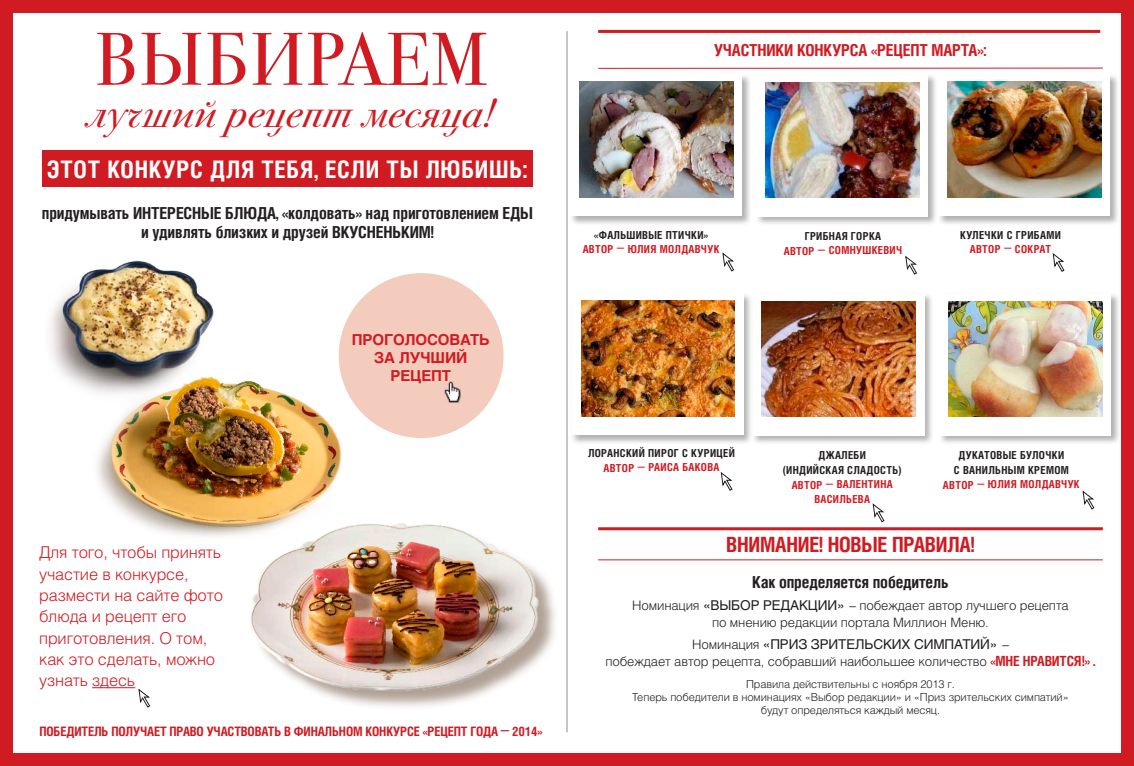
<style>
.page{position:relative;width:1134px;height:766px;background:#fff}
.page>*{position:absolute;margin:0;border:0;box-sizing:border-box;transform-origin:0 0}
.t1{font:74.8px "Bodoni Sev C";letter-spacing:.02em;color:#d01b22}
.t2{font:italic 40.9px "Bodoni Sev C";letter-spacing:.02em;color:#d01b22}
.t3{font:700 24.1px "Helios Cond";letter-spacing:.03em;color:#fff}
.t4{font:700 21px "Helios Cond";letter-spacing:-.01em;color:#d01b22}
.t5{font:700 16.5px/19.8px "Helios Cond";letter-spacing:-.01em;color:#231f20;text-align:center}
.t6{font:700 16.5px "Helios Cond";letter-spacing:-.01em;color:#d01b22}
.t7{font:300 16.3px/21.3px "Helios";letter-spacing:-.01em;color:#d01b22}
.t8{font:700 15px/18px "Helios";letter-spacing:-.01em;color:#d01b22;text-align:center}
.t9{font:13.4px "Helios";color:#231f20}
.t10{font:300 13px/16.6px "Helios";letter-spacing:-.01em;color:#231f20}
.t11{font:700 13px "Helios Cond";letter-spacing:-.01em;color:#d01b22}
.t12{font:300 11px/13.2px "Helios";letter-spacing:-.01em;color:#231f20;text-align:center}
.t13{font:700 11px/14.9px "Helios Cond";letter-spacing:.03em;color:#231f20;text-align:center}
.t14{font:700 11px/14.9px "Helios Cond";letter-spacing:.03em;color:#d01b22;text-align:center}
.s1{font-weight:400;font-size:13.4px}
.s2{font-weight:300;font-size:13px}
.s3{font-family:"Helios Cond";font-weight:700;font-size:14px;color:#d01b22}
</style>
<div class="page">
<div style="left:0;top:0;width:1134px;height:765px;border:13px solid #d01b22"></div>
<div style="left:251px;top:524px;width:390px;height:241px;background:#a39183;opacity:.85"></div>
<img style="left:251px;top:482px;width:333px;height:269px">
<hr style="left:92px;top:687px;width:43px;height:1px;background:#d01b22">
<div style="left:42px;top:150px;width:491px;height:37px;background:#d01b22"></div>
<svg style="left:1082px;top:490px;width:13px;height:20px"></svg>
<svg style="left:1052px;top:253px;width:13px;height:19px"></svg>
<svg style="left:872px;top:503px;width:13px;height:19px"></svg>
<div style="left:751px;top:292px;width:187px;height:157px;background:#231f20;opacity:.35"></div>
<div style="left:753px;top:294px;width:171px;height:141px;background:#fff"></div>
<img style="left:762px;top:301px;width:153px;height:115px">
<svg style="left:722px;top:252px;width:13px;height:20px"></svg>
<div style="left:569px;top:73px;width:187px;height:157px;background:#231f20;opacity:.35"></div>
<div style="left:570px;top:74px;width:172px;height:142px;background:#fff"></div>
<img style="left:579px;top:82px;width:154px;height:115px">
<div style="left:937px;top:73px;width:187px;height:157px;background:#231f20;opacity:.35"></div>
<div style="left:938px;top:74px;width:172px;height:142px;background:#fff"></div>
<img style="left:948px;top:82px;width:153px;height:115px">
<svg style="left:720px;top:472px;width:13px;height:19px"></svg>
<div style="left:570px;top:292px;width:188px;height:157px;background:#231f20;opacity:.35"></div>
<div style="left:572px;top:293px;width:172px;height:142px;background:#fff"></div>
<img style="left:581px;top:301px;width:154px;height:115px">
<svg style="left:905px;top:255px;width:12px;height:20px"></svg>
<div style="left:755px;top:74px;width:187px;height:157px;background:#231f20;opacity:.35"></div>
<div style="left:756px;top:75px;width:172px;height:142px;background:#fff"></div>
<img style="left:766px;top:83px;width:153px;height:115px">
<div style="left:938px;top:292px;width:187px;height:157px;background:#231f20;opacity:.35"></div>
<div style="left:939px;top:294px;width:172px;height:142px;background:#fff"></div>
<img style="left:948px;top:301px;width:154px;height:115px">
<hr style="left:598px;top:30px;width:502px;height:3px;background:#d01b22">
<hr style="left:598px;top:68px;width:505px;height:1px;background:#d01b22">
<hr style="left:598px;top:559px;width:505px;height:1px;background:#d01b22">
<hr style="left:598px;top:527px;width:505px;height:3px;background:#d01b22">
<svg style="left:138px;top:688px;width:13px;height:20px"></svg>
<div style="left:339px;top:273px;width:165px;height:165px;background:#f3ccbd;border-radius:50%"></div>
<img style="left:444px;top:381px;width:17px;height:21px">
<img style="left:50px;top:260px;width:164px;height:126px">
<img style="left:81px;top:368px;width:274px;height:184px">
<hr style="left:567px;top:31px;width:1px;height:701px;background:#8a8c8e">
<h1 class="t1" style="left:95px;top:16px;width:394px">Выбираем</h1>
<h2 class="t2" style="left:86px;top:89px;width:409px">лучший рецепт месяца!</h2>
<h3 class="t3" style="left:47px;top:155px;width:482px">этот конкурс для тебя, если ты любишь:</h3>
<p class="t5" style="left:42px;top:202px;width:493px">придумывать интересные блюда, «колдовать» над приготовлением еды и удивлять близких и друзей вкусненьким!</p>
<p class="t7" style="left:39px;top:541px;width:185px">Для того, чтобы принять участие в конкурсе, размести на сайте фото блюда и рецепт его приготовления. О том, как это сделать, можно узнать здесь</p>
<p class="t8" style="left:352px;top:330px;width:139px">Проголосовать за лучший рецепт</p>
<p class="t11" style="left:39px;top:723px;width:504px">Победитель получает право участвовать в финальном конкурсе «Рецепт года — 2014»</p>
<p class="t6" style="left:714px;top:40px;width:274px">Участники конкурса «Рецепт марта»:</p>
<p class="t13" style="left:594px;top:227px;width:115px">«Фальшивые птички»</p>
<p class="t14" style="left:583px;top:241px;width:138px">Автор — Юлия Молдавчук</p>
<p class="t13" style="left:805px;top:228px;width:78px">Грибная горка</p>
<p class="t14" style="left:784px;top:242px;width:119px">Автор — сомнушкевиЧ</p>
<p class="t13" style="left:960px;top:227px;width:102px">Кулечки с грибами</p>
<p class="t14" style="left:970px;top:241px;width:83px">Автор — Сократ</p>
<p class="t13" style="left:588px;top:445px;width:8px">ЛОРАНСКИЙ</p>
<p class="t13" style="left:648px;top:445px;width:7px">ПИРОГ</p>
<p class="t13" style="left:682px;top:445px;width:17px">С КУРИ</p>
<p class="t13" style="left:717px;top:445px;width:13px">ЦЕЙ</p>
<p class="t14" style="left:603px;top:459px;width:117px">Автор — Раиса Бакова</p>
<p class="t13" style="left:783px;top:447px;width:121px">Джалеби<br>(Индийская сладость)</p>
<p class="t14" style="left:792px;top:476px;width:102px">Автор — Валентина<br>Васильева</p>
<p class="t13" style="left:954px;top:447px;width:117px">Дукатовые булочки<br>с ванильным кремом</p>
<p class="t14" style="left:943px;top:476px;width:138px">Автор — Юлия Молдавчук</p>
<h3 class="t4" style="left:726px;top:532px;width:250px">Внимание! новые правила!</h3>
<p class="t5" style="left:752px;top:571px;width:198px">Как определяется победитель</p>
<p class="t10" style="left:632px;top:597px;width:110px">Номинация <span class="s1">«Выбор</span></p>
<p class="t9" style="left:763px;top:597px;width:10px">редак</p>
<p class="t10" style="left:712px;top:597px;width:358px;text-indent:96px"><span class="s1">ции »</span> – побеждает автор лучшего рецепта по мнению редакции портала Миллион Меню.</p>
<p class="t10" style="left:692px;top:636px;width:98px">Номинация <span class="s1">«Приз</span></p>
<p class="t9" style="left:811px;top:636px;width:10px">зрител</p>
<p class="t9" style="left:864px;top:636px;width:19px">ьских</p>
<p class="t9" style="left:914px;top:636px;width:11px">симпати</p>
<p class="t9" style="left:980px;top:636px;width:30px">й» <span class="s2">–</span></p>
<p class="t10" style="left:605px;top:652px;width:492px">побеждает автор рецепта, собравший наибольшее количество <span class="s3">«Мне нравится!» .</span></p>
<p class="t12" style="left:632px;top:677px;width:438px">Правила действительны с ноября 2013 г.<br>Теперь победители в номинациях «Выбор редакции» и «Приз зрительских симпатий» будут определяться каждый месяц.</p>
</div>
